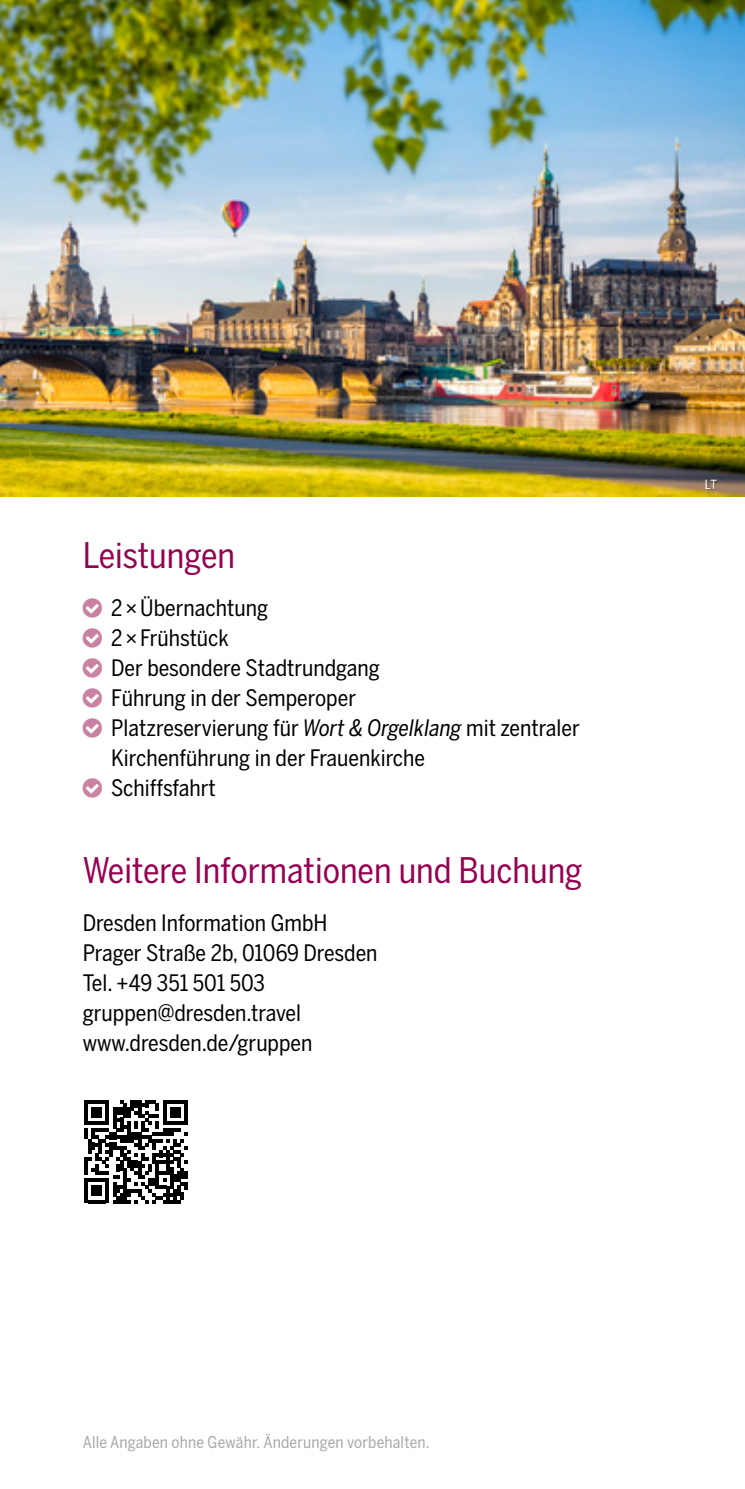
<style>
.page{position:relative;width:745px;height:1489px;background:#fff}
.page>*{position:absolute;margin:0;border:0;box-sizing:border-box;transform-origin:0 0}
.t1{font:35px "Benton Sans Cond";color:#960051}
.t2{font:22.5px/30px "Benton Sans Cond";color:#000}
.t3{font:16.25px "Benton Sans Cond";letter-spacing:.01em;color:#a7a9a9}
.t4{font:12.5px "Benton Sans Cond";color:#fff}
.s1{font-family:"Benton Sans Condensed";font-style:italic}
</style>
<div class="page">
<img style="left:0;top:0;width:744px;height:496px">
<div style="left:707px;top:481px;width:11px;height:9px;background:#000;opacity:.4"></div>
<svg style="left:84px;top:1100px;width:103px;height:103px"></svg>
<h1 class="t1" style="left:83px;top:535px;width:154px">Leistungen</h1>
<p class="t2" style="left:111px;top:592px;width:470px">2×Übernachtung<br>2×Frühstück<br>Der besondere Stadtrundgang<br>Führung in der Semperoper<br>Platzreservierung für <span class="s1">Wort &amp; Orgelklang</span> mit zentraler<br>Kirchenführung in der Frauenkirche<br>Schiffsfahrt</p>
<h1 class="t1" style="left:83px;top:850px;width:501px">Weitere Informationen und Buchung</h1>
<p class="t2" style="left:83px;top:907px;width:296px">Dresden Information GmbH<br>Prager Straße 2b, 01069 Dresden<br>Tel. +49 351 501 503 gruppen@dresden.travel www.dresden.de/gruppen</p>
<p class="t4" style="left:704px;top:477px;width:14px">LT</p>
<p class="t3" style="left:83px;top:1431px;width:348px">Alle Angaben ohne Gewähr. Änderungen vorbehalten.</p>
</div>
